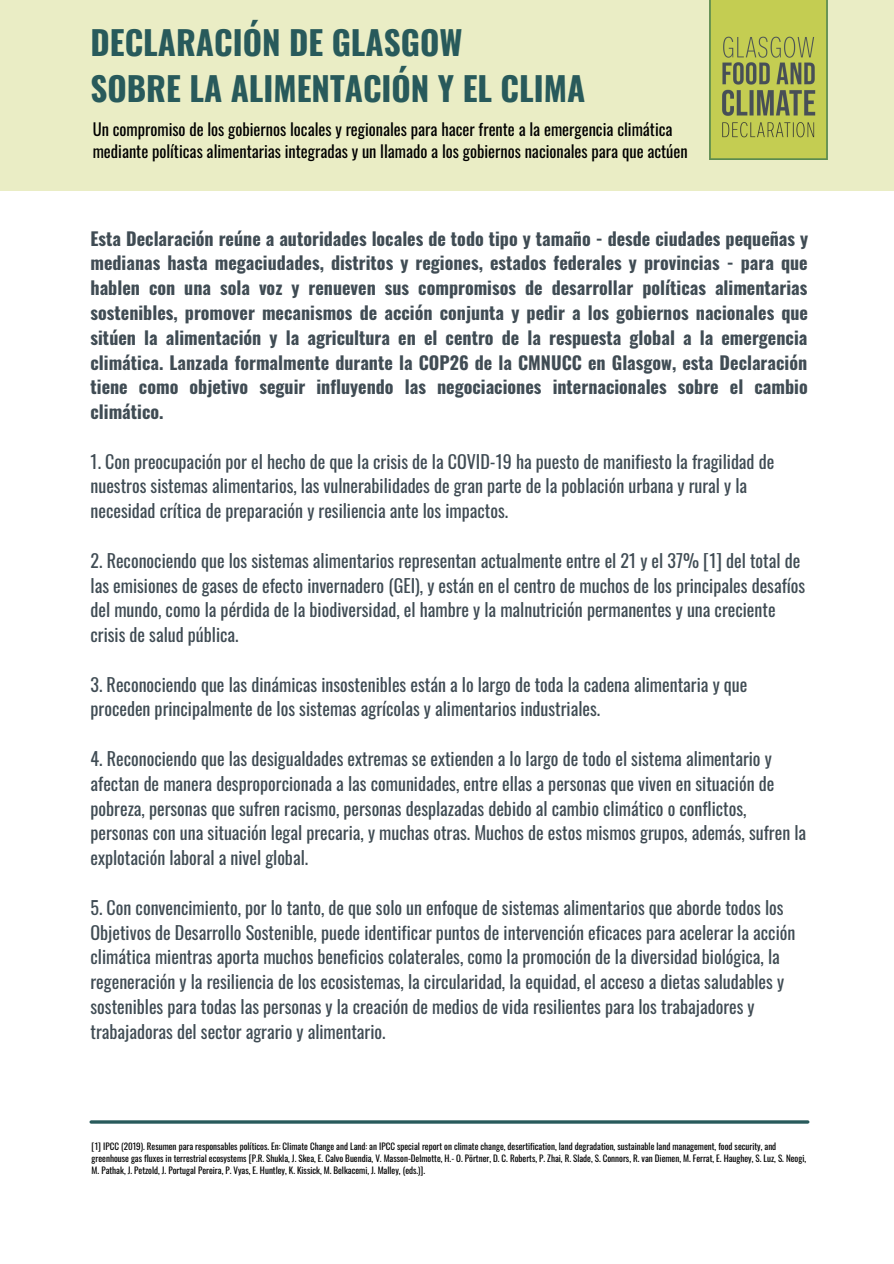
<style>
.page{position:relative;width:894px;height:1264px;background:#fff}
.page>*{position:absolute;margin:0;border:0;box-sizing:border-box;transform-origin:0 0}
.t1{font:700 33px "Oswald";color:#285a5b}
.t2{font:18px/24.8px "Oswald";color:#404c54}
.t3{font:700 18px/24.8px "Oswald";color:#404c54;text-align:justify}
.t4{font:16.5px/22.5px "Oswald";color:#000}
.t5{font:9px/12px "Oswald";color:#000}
</style>
<div class="page">
<div style="left:0;top:0;width:893px;height:190px;background:#eaedc5"></div>
<img style="left:709px;top:0;width:117px;height:160px">
<hr style="left:91px;top:1120px;width:716px;height:3px;background:#285a5b">
<p class="t1" style="left:90px;top:17px;width:373px">DECLARACIÓN DE GLASGOW</p>
<p class="t1" style="left:90px;top:63px;width:496px">SOBRE LA ALIMENTACIÓN Y EL CLIMA</p>
<p class="t4" style="left:93px;top:117px;width:596px">Un compromiso de los gobiernos locales y regionales para hacer frente a la emergencia climática mediante políticas alimentarias integradas y un llamado a los gobiernos nacionales para que actúen</p>
<p class="t3" style="left:90px;top:225px;width:719px">Esta Declaración reúne a autoridades locales de todo tipo y tamaño - desde ciudades pequeñas y medianas hasta megaciudades, distritos y regiones, estados federales y provincias - para que hablen con una sola voz y renueven sus compromisos de desarrollar políticas alimentarias sostenibles, promover mecanismos de acción conjunta y pedir a los gobiernos nacionales que sitúen la alimentación y la agricultura en el centro de la respuesta global a la emergencia climática. Lanzada formalmente durante la COP26 de la CMNUCC en Glasgow, esta Declaración tiene como objetivo seguir influyendo las negociaciones internacionales sobre el cambio climático.</p>
<p class="t2" style="left:90px;top:448px;width:685px">1. Con preocupación por el hecho de que la crisis de la COVID-19 ha puesto de manifiesto la fragilidad de nuestros sistemas alimentarios, las vulnerabilidades de gran parte de la población urbana y rural y la necesidad crítica de preparación y resiliencia ante los impactos.</p>
<p class="t2" style="left:90px;top:547px;width:716px">2. Reconociendo que los sistemas alimentarios representan actualmente entre el 21 y el 37% [1] del total de las emisiones de gases de efecto invernadero (GEI), y están en el centro de muchos de los principales desafíos del mundo, como la pérdida de la biodiversidad, el hambre y la malnutrición permanentes y una creciente crisis de salud pública.</p>
<p class="t2" style="left:90px;top:671px;width:658px">3. Reconociendo que las dinámicas insostenibles están a lo largo de toda la cadena alimentaria y que proceden principalmente de los sistemas agrícolas y alimentarios industriales.</p>
<p class="t2" style="left:90px;top:745px;width:717px">4. Reconociendo que las desigualdades extremas se extienden a lo largo de todo el sistema alimentario y afectan de manera desproporcionada a las comunidades, entre ellas a personas que viven en situación de pobreza, personas que sufren racismo, personas desplazadas debido al cambio climático o conflictos, personas con una situación legal precaria, y muchas otras. Muchos de estos mismos grupos, además, sufren la explotación laboral a nivel global.</p>
<p class="t2" style="left:90px;top:894px;width:706px">5. Con convencimiento, por lo tanto, de que solo un enfoque de sistemas alimentarios que aborde todos los Objetivos de Desarrollo Sostenible, puede identificar puntos de intervención eficaces para acelerar la acción climática mientras aporta muchos beneficios colaterales, como la promoción de la diversidad biológica, la regeneración y la resiliencia de los ecosistemas, la circularidad, la equidad, el acceso a dietas saludables y sostenibles para todas las personas y la creación de medios de vida resilientes para los trabajadores y trabajadoras del sector agrario y alimentario.</p>
<p class="t5" style="left:92px;top:1139px;width:715px">[1] IPCC (2019). Resumen para responsables políticos. En: Climate Change and Land: an IPCC special report on climate change, desertification, land degradation, sustainable land management, food security, and greenhouse gas fluxes in terrestrial ecosystems [P.R. Shukla, J. Skea, E. Calvo Buendia, V. Masson-Delmotte, H.- O. Pörtner, D. C. Roberts, P. Zhai, R. Slade, S. Connors, R. van Diemen, M. Ferrat, E. Haughey, S. Luz, S. Neogi,<br>M. Pathak, J. Petzold, J. Portugal Pereira, P. Vyas, E. Huntley, K. Kissick, M. Belkacemi, J. Malley, (eds.)].</p>
</div>
